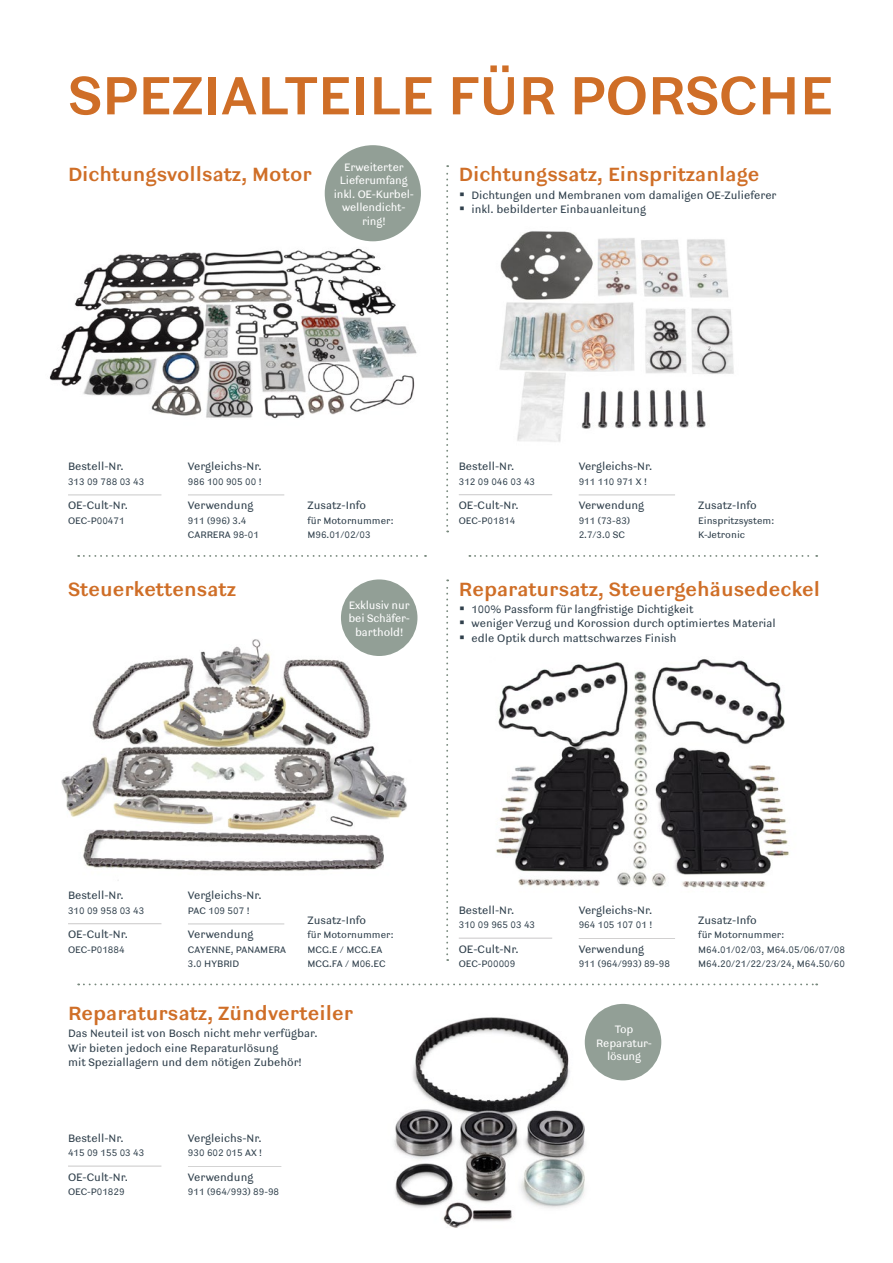
<style>
.page{position:relative;width:893px;height:1263px;background:#fff}
.page>*{position:absolute;margin:0;border:0;box-sizing:border-box;transform-origin:0 0}
.t1{font:600 60px "Ludwig";color:#cf6e27}
.t2{font:600 21.3px "Ludwig";color:#cf6e27}
.t3{font:12px/14.4px "Ludwig Blond";color:#30404c}
.t4{font:12px/13.5px "Ludwig Blond";letter-spacing:-.01em;color:#fff;text-align:center}
.t5{font:10.5px/14.4px "Ludwig Blond";color:#30404c}
.s1{font-size:18px}
</style>
<div class="page">
<img style="left:394px;top:1015px;width:202px;height:213px">
<div style="left:325px;top:145px;width:96px;height:96px;background:#929f96;border-radius:50%"></div>
<img style="left:499px;top:231px;width:235px;height:211px">
<img style="left:49px;top:220px;width:368px;height:199px">
<img style="left:61px;top:624px;width:354px;height:257px">
<img style="left:496px;top:659px;width:294px;height:229px">
<svg style="left:446px;top:579px;width:2px;height:382px"></svg>
<svg style="left:78px;top:983px;width:739px;height:2px"></svg>
<hr style="left:459px;top:938px;width:93px;height:1px;background:#231f20">
<hr style="left:68px;top:923px;width:93px;height:1px;background:#231f20">
<svg style="left:446px;top:165px;width:2px;height:367px"></svg>
<svg style="left:78px;top:555px;width:348px;height:2px"></svg>
<svg style="left:469px;top:555px;width:348px;height:2px"></svg>
<hr style="left:68px;top:495px;width:93px;height:1px;background:#231f20">
<hr style="left:188px;top:495px;width:96px;height:1px;background:#231f20">
<hr style="left:188px;top:924px;width:96px;height:1px;background:#231f20">
<hr style="left:459px;top:494px;width:93px;height:1px;background:#231f20">
<hr style="left:579px;top:495px;width:96px;height:1px;background:#231f20">
<hr style="left:579px;top:938px;width:96px;height:1px;background:#231f20">
<hr style="left:68px;top:1166px;width:93px;height:1px;background:#231f20">
<hr style="left:188px;top:1166px;width:93px;height:1px;background:#231f20">
<div style="left:341px;top:579px;width:76px;height:77px;background:#929f96;border-radius:50%"></div>
<div style="left:585px;top:1004px;width:76px;height:76px;background:#929f96;border-radius:50%"></div>
<p class="t1" style="left:68px;top:56px;width:767px">SPEZIALTEILE FÜR PORSCHE</p>
<p class="t2" style="left:68px;top:161px;width:245px">Dichtungsvollsatz, Motor</p>
<p class="t4" style="left:334px;top:160px;width:82px">Erweiterter<br>Lieferumfang inkl. OE-Kurbel&shy;wellendicht&shy;ring!</p>
<p class="t2" style="left:459px;top:161px;width:302px">Dichtungssatz, Einspritzanlage</p>
<p class="t3" style="left:459px;top:188px;width:319px"><span class="s1">•</span> Dichtungen und Membranen vom damaligen OE-Zulieferer</p>
<p class="t3" style="left:459px;top:202px;width:189px"><span class="s1">•</span> inkl. bebilderter Einbauanleitung</p>
<p class="t3" style="left:68px;top:459px;width:57px">Bestell-Nr.</p>
<p class="t5" style="left:68px;top:474px;width:78px">313 09 788 03 43</p>
<p class="t3" style="left:68px;top:498px;width:62px">OE-Cult-Nr.</p>
<p class="t5" style="left:68px;top:513px;width:58px">OEC-P00471</p>
<p class="t3" style="left:188px;top:459px;width:75px">Vergleichs-Nr.</p>
<p class="t5" style="left:188px;top:474px;width:75px">986 100 905 00 !</p>
<p class="t3" style="left:188px;top:498px;width:67px">Verwendung</p>
<p class="t5" style="left:188px;top:513px;width:73px">911 (996) 3.4<br>CARRERA 98-01</p>
<p class="t2" style="left:68px;top:575px;width:170px">Steuerkettensatz</p>
<p class="t3" style="left:307px;top:498px;width:60px">Zusatz-Info</p>
<p class="t5" style="left:307px;top:513px;width:88px">für Motornummer:<br>M96.01/02/03</p>
<p class="t4" style="left:348px;top:598px;width:63px">Exklusiv nur bei Schäfer&shy;barthold!</p>
<p class="t3" style="left:459px;top:459px;width:57px">Bestell-Nr.</p>
<p class="t5" style="left:459px;top:474px;width:78px">312 09 046 03 43</p>
<p class="t3" style="left:459px;top:498px;width:62px">OE-Cult-Nr.</p>
<p class="t5" style="left:459px;top:513px;width:58px">OEC-P01814</p>
<p class="t3" style="left:579px;top:459px;width:75px">Vergleichs-Nr.</p>
<p class="t5" style="left:579px;top:474px;width:70px">911 110 971 X !</p>
<p class="t3" style="left:579px;top:498px;width:67px">Verwendung</p>
<p class="t5" style="left:579px;top:513px;width:53px">911 (73-83)<br>2.7/3.0 SC</p>
<p class="t3" style="left:698px;top:498px;width:60px">Zusatz-Info</p>
<p class="t5" style="left:698px;top:513px;width:77px">Einspritzsystem:<br>K-Jetronic</p>
<p class="t2" style="left:459px;top:575px;width:363px">Reparatursatz, Steuergehäusedeckel</p>
<p class="t3" style="left:459px;top:602px;width:236px"><span class="s1">•</span> 100% Passform für langfristige Dichtigkeit</p>
<p class="t3" style="left:459px;top:616px;width:319px"><span class="s1">•</span> weniger Verzug und Korossion durch optimiertes Material</p>
<p class="t3" style="left:459px;top:631px;width:219px"><span class="s1">•</span> edle Optik durch mattschwarzes Finish</p>
<p class="t3" style="left:68px;top:888px;width:57px">Bestell-Nr.</p>
<p class="t5" style="left:68px;top:903px;width:78px">310 09 958 03 43</p>
<p class="t3" style="left:68px;top:927px;width:62px">OE-Cult-Nr.</p>
<p class="t5" style="left:68px;top:942px;width:58px">OEC-P01884</p>
<p class="t3" style="left:188px;top:888px;width:75px">Vergleichs-Nr.</p>
<p class="t5" style="left:188px;top:903px;width:63px">PAC 109 507 !</p>
<p class="t3" style="left:188px;top:927px;width:67px">Verwendung</p>
<p class="t5" style="left:188px;top:942px;width:100px">CAYENNE, PANAMERA<br>3.0 HYBRID</p>
<p class="t3" style="left:307px;top:913px;width:60px">Zusatz-Info</p>
<p class="t5" style="left:307px;top:928px;width:88px">für Motornummer:<br>MCG.E / MCG.EA<br>MCG.FA / M06.EC</p>
<p class="t2" style="left:68px;top:999px;width:286px">Reparatursatz, Zündverteiler</p>
<p class="t3" style="left:68px;top:1026px;width:251px">Das Neuteil ist von Bosch nicht mehr verfügbar.<br>Wir bieten jedoch eine Reparaturlösung<br>mit Speziallagern und dem nötigen Zubehör!</p>
<p class="t3" style="left:68px;top:1131px;width:57px">Bestell-Nr.</p>
<p class="t5" style="left:68px;top:1146px;width:78px">415 09 155 03 43</p>
<p class="t3" style="left:68px;top:1169px;width:62px">OE-Cult-Nr.</p>
<p class="t5" style="left:68px;top:1184px;width:58px">OEC-P01829</p>
<p class="t3" style="left:188px;top:1131px;width:75px">Vergleichs-Nr.</p>
<p class="t5" style="left:188px;top:1146px;width:76px">930 602 015 AX !</p>
<p class="t3" style="left:188px;top:1169px;width:67px">Verwendung</p>
<p class="t5" style="left:188px;top:1184px;width:93px">911 (964/993) 89-98</p>
<p class="t3" style="left:459px;top:903px;width:57px">Bestell-Nr.</p>
<p class="t5" style="left:459px;top:918px;width:78px">310 09 965 03 43</p>
<p class="t3" style="left:459px;top:942px;width:62px">OE-Cult-Nr.</p>
<p class="t5" style="left:459px;top:956px;width:58px">OEC-P00009</p>
<p class="t3" style="left:579px;top:903px;width:75px">Vergleichs-Nr.</p>
<p class="t5" style="left:579px;top:918px;width:75px">964 105 107 01 !</p>
<p class="t3" style="left:579px;top:942px;width:67px">Verwendung</p>
<p class="t5" style="left:579px;top:956px;width:93px">911 (964/993) 89-98</p>
<p class="t4" style="left:596px;top:1023px;width:56px">Top<br>Reparatur&shy;lösung</p>
<p class="t3" style="left:698px;top:913px;width:60px">Zusatz-Info</p>
<p class="t5" style="left:698px;top:928px;width:148px">für Motornummer:<br>M64.01/02/03, M64.05/06/07/08<br>M64.20/21/22/23/24, M64.50/60</p>
</div>
